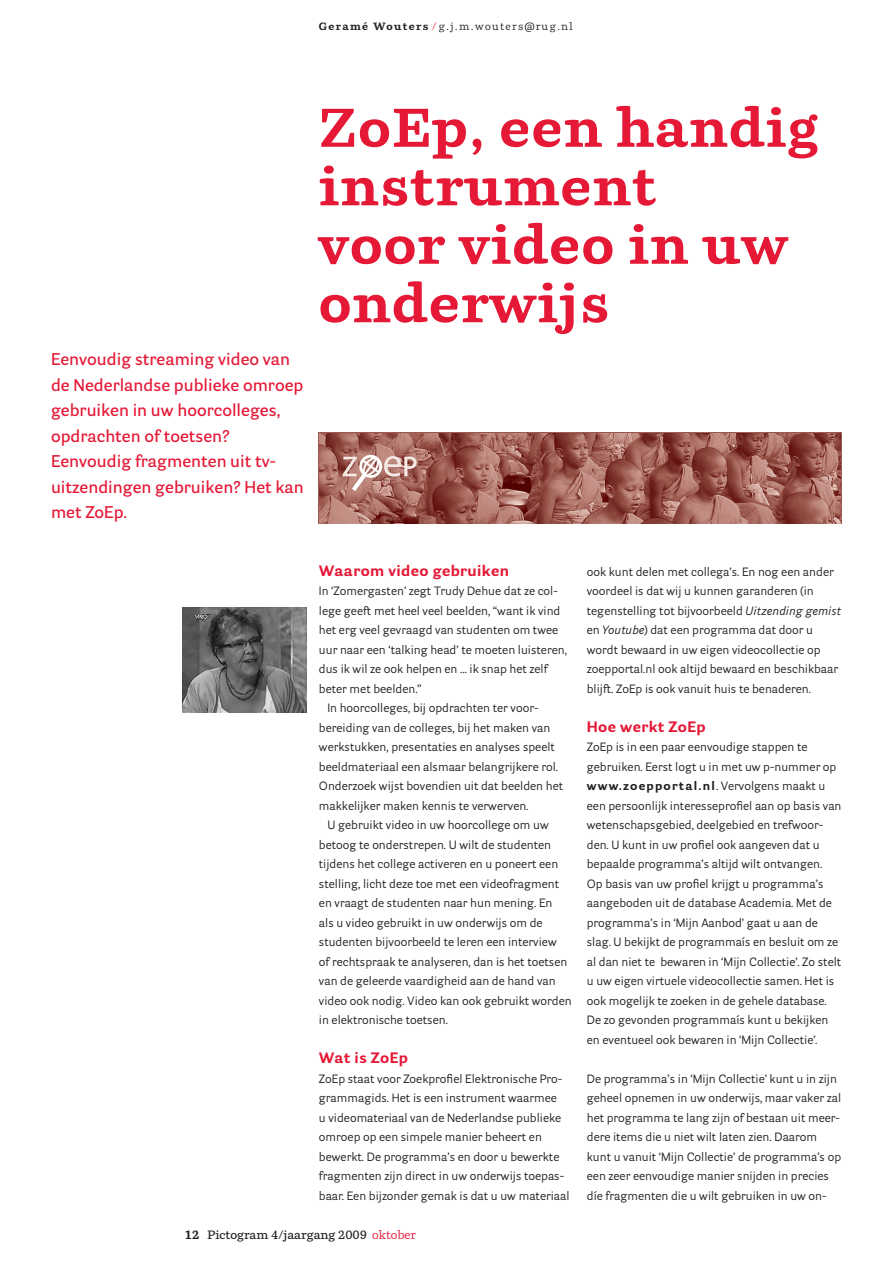
<style>
.page{position:relative;width:893px;height:1263px;background:#fff}
.page>*{position:absolute;margin:0;border:0;box-sizing:border-box;transform-origin:0 0}
.t1{font:700 54px/58.5px "Parry";letter-spacing:.025em;color:#e51836}
.t2{font:600 16.5px/25.5px "Parry Grotesque";color:#e51836}
.t3{font:700 15px "Parry Grotesque";letter-spacing:.025em;color:#e51836}
.t4{font:12px/19.5px "Parry Grotesque";color:#231f20}
.t5{font:600 12px "Parry";color:#231f20}
.t6{font:10.5px "Parry";letter-spacing:.125em;color:#231f20}
.s1{font-weight:700}
.s2{color:#e51836}
.s3{font-style:italic}
.s4{font-weight:400;color:#e51836}
</style>
<div class="page">
<img style="left:182px;top:607px;width:124px;height:105px">
<img style="left:319px;top:433px;width:523px;height:91px">
<p class="t6" style="left:319px;top:20px;width:256px"><span class="s1">Geramé Wouters</span> <span class="s2">/</span> g.j.m.wouters@rug.nl</p>
<h2 class="t2" style="left:51px;top:346px;width:254px">Eenvoudig streaming video van de Nederlandse publieke omroep gebruiken in uw hoorcolleges, opdrachten of toetsen?<br>Eenvoudig fragmenten uit tv&shy;uitzendingen gebruiken? Het kan met ZoEp.</h2>
<h1 class="t1" style="left:319px;top:97px;width:501px">ZoEp, een handig instrument<br>voor video in uw onderwijs</h1>
<p class="t3" style="left:319px;top:561px;width:192px">Waarom video gebruiken</p>
<p class="t4" style="left:319px;top:581px;width:240px">In ‘Zomergasten’ zegt Trudy Dehue dat ze col-</p>
<p class="t4" style="left:319px;top:601px;width:243px">lege geeft met heel veel beelden, “want ik vind</p>
<p class="t4" style="left:319px;top:620px;width:241px">het erg veel gevraagd van studenten om twee</p>
<p class="t4" style="left:319px;top:640px;width:250px">uur naar een ‘talking head’ te moeten luisteren,</p>
<p class="t4" style="left:319px;top:659px;width:230px">dus ik wil ze ook helpen en ... ik snap het zelf</p>
<p class="t4" style="left:319px;top:679px;width:104px">beter met beelden.”</p>
<p class="t4" style="left:327px;top:698px;width:213px">In hoorcolleges, bij opdrachten ter voor-</p>
<p class="t4" style="left:319px;top:718px;width:233px">bereiding van de colleges, bij het maken van</p>
<p class="t4" style="left:319px;top:737px;width:238px">werkstukken, presentaties en analyses speelt</p>
<p class="t4" style="left:319px;top:757px;width:241px">beeldmateriaal een alsmaar belangrijkere rol.</p>
<p class="t4" style="left:319px;top:776px;width:246px">Onderzoek wijst bovendien uit dat beelden het</p>
<p class="t4" style="left:319px;top:796px;width:211px">makkelijker maken kennis te verwerven.</p>
<p class="t4" style="left:327px;top:815px;width:223px">U gebruikt video in uw hoorcollege om uw</p>
<p class="t4" style="left:319px;top:835px;width:234px">betoog te onderstrepen. U wilt de studenten</p>
<p class="t4" style="left:319px;top:854px;width:241px">tijdens het college activeren en u poneert een</p>
<p class="t4" style="left:319px;top:874px;width:242px">stelling, licht deze toe met een videofragment</p>
<p class="t4" style="left:319px;top:893px;width:235px">en vraagt de studenten naar hun mening. En</p>
<p class="t4" style="left:319px;top:913px;width:225px">als u video gebruikt in uw onderwijs om de</p>
<p class="t4" style="left:319px;top:932px;width:239px">studenten bijvoorbeeld te leren een interview</p>
<p class="t4" style="left:319px;top:952px;width:250px">of rechtspraak te analyseren, dan is het toetsen</p>
<p class="t4" style="left:319px;top:971px;width:238px">van de geleerde vaardigheid aan de hand van</p>
<p class="t4" style="left:319px;top:991px;width:254px">video ook nodig. Video kan ook gebruikt worden</p>
<p class="t4" style="left:319px;top:1010px;width:131px">in elektronische toetsen.</p>
<p class="t3" style="left:319px;top:1048px;width:90px">Wat is ZoEp</p>
<p class="t4" style="left:319px;top:1068px;width:252px">ZoEp staat voor Zoekprofiel Elektronische Pro&shy;grammagids. Het is een instrument waarmee<br>u videomateriaal van de Nederlandse publieke omroep op een simpele manier beheert en bewerkt. De programma’s en door u bewerkte fragmenten zijn direct in uw onderwijs toepas&shy;baar. Een bijzonder gemak is dat u uw materiaal</p>
<p class="t4" style="left:587px;top:562px;width:256px">ook kunt delen met collega’s. En nog een ander voordeel is dat wij u kunnen garanderen (in tegenstelling tot bijvoorbeeld <span class="s3">Uitzending gemist </span>en <span class="s3">Youtube</span>) dat een programma dat door u wordt bewaard in uw eigen videocollectie op zoepportal.nl ook altijd bewaard en beschikbaar blijft. ZoEp is ook vanuit huis te benaderen.</p>
<p class="t3" style="left:587px;top:717px;width:120px">Hoe werkt ZoEp</p>
<p class="t4" style="left:587px;top:737px;width:256px">ZoEp is in een paar eenvoudige stappen te gebruiken. Eerst logt u in met uw p-nummer op <span class="s1">www.zoepportal.nl</span>. Vervolgens maakt u een persoonlijk interesseprofiel aan op basis van wetenschapsgebied, deelgebied en trefwoor&shy;den. U kunt in uw profiel ook aangeven dat u bepaalde programma’s altijd wilt ontvangen.<br>Op basis van uw profiel krijgt u programma’s aangeboden uit de database Academia. Met de programma’s in ‘Mijn Aanbod’ gaat u aan de slag. U bekijkt de programmaís en besluit om ze al dan niet te bewaren in ‘Mijn Collectie’. Zo stelt u uw eigen virtuele videocollectie samen. Het is ook mogelijk te zoeken in de gehele database.<br>De zo gevonden programmaís kunt u bekijken en eventueel ook bewaren in ‘Mijn Collectie’.</p>
<p class="t4" style="left:587px;top:1068px;width:256px">De programma’s in ‘Mijn Collectie’ kunt u in zijn geheel opnemen in uw onderwijs, maar vaker zal het programma te lang zijn of bestaan uit meer&shy;dere items die u niet wilt laten zien. Daarom kunt u vanuit ‘Mijn Collectie’ de programma’s op een zeer eenvoudige manier snijden in precies díe fragmenten die u wilt gebruiken in uw on-</p>
<p class="t5" style="left:185px;top:1227px;width:232px"><span class="s1">12</span> Pictogram 4/jaargang 2009 <span class="s4">oktober</span></p>
</div>
